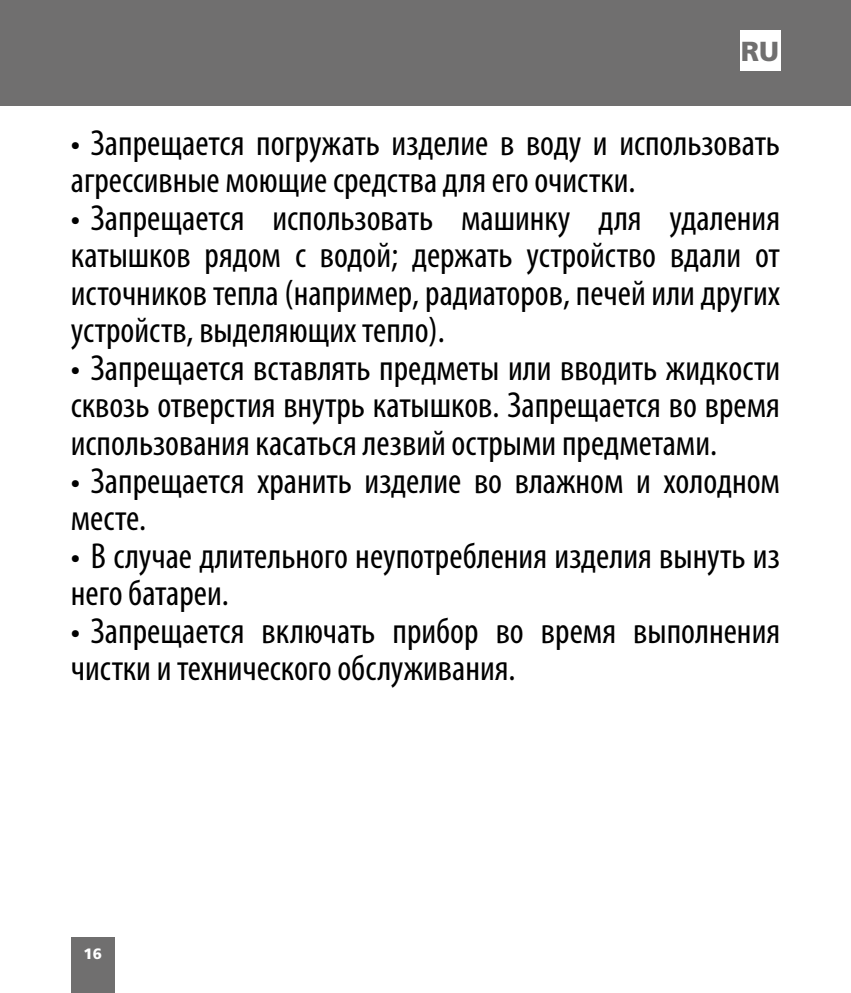
<style>
.page{position:relative;width:851px;height:993px;background:#fff}
.page>*{position:absolute;margin:0;border:0;box-sizing:border-box;transform-origin:0 0}
.t1{font:condensed 36.25px/37.5px "Myriad Pro";color:#000}
.t2{font:900 27.5px "Frutiger LT Std";color:#706f6f}
.t3{font:900 15px "Frutiger LT Std";color:#fff}
</style>
<div class="page">
<div style="left:0;top:0;width:850px;height:106px;background:#706f6f"></div>
<div style="left:71px;top:937px;width:44px;height:55px;background:#706f6f"></div>
<div style="left:740px;top:31px;width:40px;height:40px;background:#fff"></div>
<p class="t2" style="left:740px;top:35px;width:40px">RU</p>
<p class="t1" style="left:71px;top:124px;width:710px">• Запрещается погружать изделие в воду и использовать агрессивные моющие средства для его очистки.</p>
<p class="t1" style="left:71px;top:199px;width:710px;text-align:justify">• Запрещается использовать машинку для удаления катышков рядом с водой; держать устройство вдали от источников тепла (например, радиаторов, печей или других устройств, выделяющих тепло).</p>
<p class="t1" style="left:71px;top:348px;width:710px;text-align:justify">• Запрещается вставлять предметы или вводить жидкости сквозь отверстия внутрь катышков. Запрещается во время использования касаться лезвий острыми предметами.</p>
<p class="t1" style="left:71px;top:461px;width:710px">• Запрещается хранить изделие во влажном и холодном месте.</p>
<p class="t1" style="left:71px;top:536px;width:710px">• В случае длительного неупотребления изделия вынуть из него батареи.</p>
<p class="t1" style="left:71px;top:611px;width:710px">• Запрещается включать прибор во время выполнения чистки и технического обслуживания.</p>
<p class="t3" style="left:84px;top:944px;width:20px">16</p>
</div>
